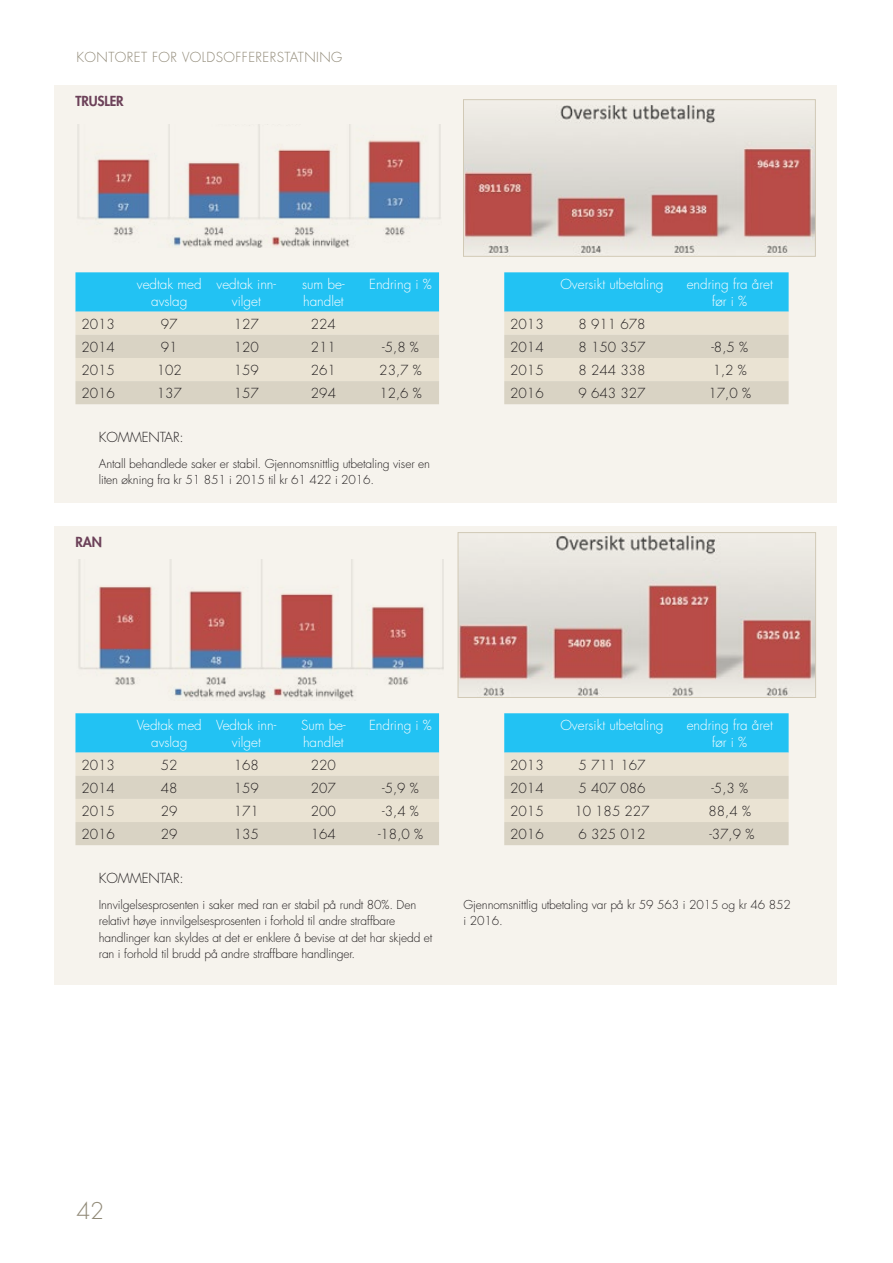
<style>
.page{position:relative;width:893px;height:1263px;background:#fff}
.page>*{position:absolute;margin:0;border:0;box-sizing:border-box;transform-origin:0 0}
.t1{font:300 22.5px "Futura Std";color:#908977}
.t2{font:300 13.5px "Futura Std";color:#231f20}
.t3{font:300 13.5px/16.2px "Futura Std";color:#fff;text-align:center}
.t4{font:300 13.5px "Futura Std";letter-spacing:.03em;color:#908977}
.t5{font:800 13.5px "Futura Std";letter-spacing:-.01em;color:#6c4159}
.t6{font:300 12px/16.5px "Futura Std";letter-spacing:-.01em;color:#231f20}
</style>
<div class="page">
<div style="left:54px;top:85px;width:783px;height:418px;background:#f6f3ed"></div>
<div style="left:54px;top:526px;width:783px;height:458px;background:#f6f3ed"></div>
<svg style="left:75px;top:272px;width:364px;height:132px;background:#a9d3d7"></svg>
<svg style="left:75px;top:713px;width:364px;height:132px;background:#a9d3d7"></svg>
<svg style="left:504px;top:272px;width:285px;height:132px;background:#a9d3d7"></svg>
<svg style="left:504px;top:713px;width:285px;height:132px;background:#a9d3d7"></svg>
<img style="left:77px;top:124px;width:364px;height:124px">
<img style="left:465px;top:105px;width:349px;height:150px">
<div style="left:463px;top:99px;width:353px;height:158px;border:1px solid #d9d3c4"></div>
<img style="left:78px;top:559px;width:366px;height:141px">
<img style="left:460px;top:535px;width:354px;height:161px">
<div style="left:458px;top:532px;width:358px;height:166px;border:1px solid #d9d3c4"></div>
<p class="t4" style="left:77px;top:49px;width:267px">KONTORET FOR VOLDSOFFERERSTATNING</p>
<p class="t5" style="left:75px;top:93px;width:50px">TRUSLER</p>
<p class="t3" style="left:137px;top:277px;width:66px">vedtak med avslag</p>
<p class="t3" style="left:217px;top:277px;width:61px">vedtak inn&shy;vilget</p>
<p class="t3" style="left:302px;top:277px;width:44px;text-align:left">sum be&shy;handlet</p>
<p class="t3" style="left:369px;top:277px;width:64px">Endring i %</p>
<p class="t2" style="left:81px;top:316px;width:35px">2013</p>
<p class="t2" style="left:161px;top:316px;width:18px">97</p>
<p class="t2" style="left:234px;top:316px;width:27px">127</p>
<p class="t2" style="left:311px;top:316px;width:27px">224</p>
<p class="t2" style="left:81px;top:339px;width:35px">2014</p>
<p class="t2" style="left:161px;top:339px;width:18px">91</p>
<p class="t2" style="left:234px;top:339px;width:27px">120</p>
<p class="t2" style="left:311px;top:339px;width:27px">211</p>
<p class="t2" style="left:382px;top:339px;width:38px">-5,8 %</p>
<p class="t2" style="left:81px;top:362px;width:35px">2015</p>
<p class="t2" style="left:157px;top:362px;width:27px">102</p>
<p class="t2" style="left:234px;top:362px;width:27px">159</p>
<p class="t2" style="left:311px;top:362px;width:27px">261</p>
<p class="t2" style="left:379px;top:362px;width:44px">23,7 %</p>
<p class="t2" style="left:82px;top:385px;width:35px">2016</p>
<p class="t2" style="left:157px;top:385px;width:27px">137</p>
<p class="t2" style="left:234px;top:385px;width:27px">157</p>
<p class="t2" style="left:311px;top:385px;width:27px">294</p>
<p class="t2" style="left:379px;top:385px;width:44px">12,6 %</p>
<p class="t2" style="left:99px;top:429px;width:86px">KOMMENTAR:</p>
<p class="t6" style="left:99px;top:455px;width:333px">Antall behandlede saker er stabil. Gjennomsnittlig utbetaling viser en liten økning fra kr 51 851 i 2015 til kr 61 422 i 2016.</p>
<p class="t5" style="left:75px;top:534px;width:28px">RAN</p>
<p class="t3" style="left:137px;top:718px;width:67px">Vedtak med avslag</p>
<p class="t3" style="left:216px;top:718px;width:62px">Vedtak inn&shy;vilget</p>
<p class="t3" style="left:301px;top:718px;width:46px;text-align:left">Sum be&shy;handlet</p>
<p class="t3" style="left:369px;top:718px;width:64px">Endring i %</p>
<p class="t2" style="left:81px;top:757px;width:35px">2013</p>
<p class="t2" style="left:161px;top:757px;width:18px">52</p>
<p class="t2" style="left:234px;top:757px;width:27px">168</p>
<p class="t2" style="left:311px;top:757px;width:27px">220</p>
<p class="t2" style="left:81px;top:780px;width:35px">2014</p>
<p class="t2" style="left:161px;top:780px;width:18px">48</p>
<p class="t2" style="left:234px;top:780px;width:27px">159</p>
<p class="t2" style="left:311px;top:780px;width:27px">207</p>
<p class="t2" style="left:382px;top:780px;width:38px">-5,9 %</p>
<p class="t2" style="left:81px;top:803px;width:35px">2015</p>
<p class="t2" style="left:161px;top:803px;width:18px">29</p>
<p class="t2" style="left:234px;top:803px;width:27px">171</p>
<p class="t2" style="left:311px;top:803px;width:27px">200</p>
<p class="t2" style="left:382px;top:803px;width:38px">-3,4 %</p>
<p class="t2" style="left:81px;top:826px;width:35px">2016</p>
<p class="t2" style="left:161px;top:826px;width:18px">29</p>
<p class="t2" style="left:234px;top:826px;width:27px">135</p>
<p class="t2" style="left:311px;top:826px;width:27px">164</p>
<p class="t2" style="left:378px;top:826px;width:47px">-18,0 %</p>
<p class="t2" style="left:99px;top:870px;width:86px">KOMMENTAR:</p>
<p class="t3" style="left:560px;top:277px;width:105px">Oversikt utbetaling</p>
<p class="t3" style="left:687px;top:277px;width:88px">endring fra året før i %</p>
<p class="t2" style="left:510px;top:316px;width:35px">2013</p>
<p class="t2" style="left:578px;top:316px;width:68px">8 911 678</p>
<p class="t2" style="left:510px;top:339px;width:35px">2014</p>
<p class="t2" style="left:578px;top:339px;width:68px">8 150 357</p>
<p class="t2" style="left:711px;top:339px;width:38px">-8,5 %</p>
<p class="t2" style="left:510px;top:362px;width:35px">2015</p>
<p class="t2" style="left:578px;top:362px;width:68px">8 244 338</p>
<p class="t2" style="left:713px;top:362px;width:36px">1,2 %</p>
<p class="t2" style="left:510px;top:385px;width:35px">2016</p>
<p class="t2" style="left:578px;top:385px;width:68px">9 643 327</p>
<p class="t2" style="left:708px;top:385px;width:44px">17,0 %</p>
<p class="t3" style="left:560px;top:718px;width:105px">Oversikt utbetaling</p>
<p class="t3" style="left:687px;top:718px;width:88px">endring fra året før i %</p>
<p class="t2" style="left:510px;top:757px;width:35px">2013</p>
<p class="t2" style="left:578px;top:757px;width:68px">5 711 167</p>
<p class="t2" style="left:510px;top:780px;width:35px">2014</p>
<p class="t2" style="left:578px;top:780px;width:68px">5 407 086</p>
<p class="t2" style="left:711px;top:780px;width:38px">-5,3 %</p>
<p class="t2" style="left:510px;top:803px;width:35px">2015</p>
<p class="t2" style="left:574px;top:803px;width:77px">10 185 227</p>
<p class="t2" style="left:708px;top:803px;width:44px">88,4 %</p>
<p class="t2" style="left:510px;top:826px;width:35px">2016</p>
<p class="t2" style="left:578px;top:826px;width:68px">6 325 012</p>
<p class="t2" style="left:709px;top:826px;width:47px">-37,9 %</p>
<p class="t6" style="left:99px;top:896px;width:335px">Innvilgelsesprosenten i saker med ran er stabil på rundt 80%. Den relativt høye innvilgelsesprosenten i forhold til andre straffbare handlinger kan skyldes at det er enklere å bevise at det har skjedd et ran i forhold til brudd på andre straffbare handlinger.</p>
<p class="t6" style="left:463px;top:896px;width:329px">Gjennomsnittlig utbetaling var på kr 59 563 i 2015 og kr 46 852 i 2016.</p>
<h1 class="t1" style="left:77px;top:1197px;width:29px">42</h1>
</div>
